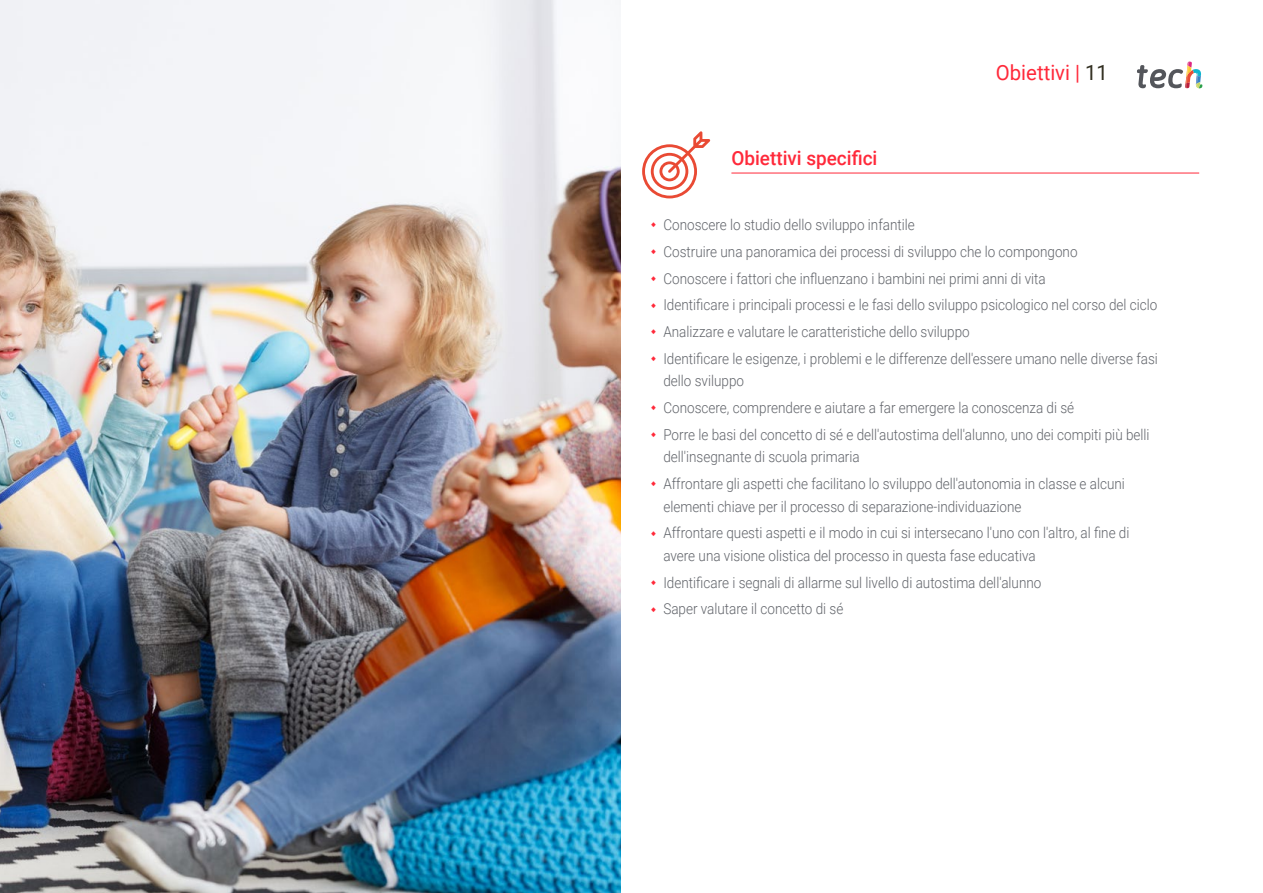
<style>
.page{position:relative;width:1263px;height:893px;background:#fff}
.page>*{position:absolute;margin:0;border:0;box-sizing:border-box;transform-origin:0 0}
.t1{font:21px "Roboto";color:#ff293a}
.t2{font:500 19.5px "Roboto";color:#ff293a}
.t3{font:300 15px/26.7px "Roboto";color:#61646a;scale:.9 1}
.s1{color:#312e20}
.s2{color:#fff}
</style>
<div class="page">
<img style="left:0;top:0;width:621px;height:893px">
<hr style="left:731px;top:173px;width:468px;height:1px;background:#ff293a">
<svg style="left:642px;top:131px;width:68px;height:67px"></svg>
<svg style="left:1137px;top:62px;width:65px;height:27px"></svg>
<h2 class="t2" style="left:731px;top:144px;width:147px">Obiettivi specifici</h2>
<h1 class="t1" style="left:996px;top:57px;width:125px">Obiettivi | <span class="s1">11</span><span class="s2">1</span></h1>
<p class="t3" style="left:663px;top:211px;width:551px">Conoscere lo studio dello sviluppo infantile<br>Costruire una panoramica dei processi di sviluppo che lo compongono<br>Conoscere i fattori che influenzano i bambini nei primi anni di vita<br>Identificare i principali processi e le fasi dello sviluppo psicologico nel corso del ciclo Analizzare e valutare le caratteristiche dello sviluppo<br>Identificare le esigenze, i problemi e le differenze dell'essere umano nelle diverse fasi</p>
<p class="t3" style="left:663px;top:367px;width:542px">dello sviluppo<br>Conoscere, comprendere e aiutare a far emergere la conoscenza di sé<br>Porre le basi del concetto di sé e dell'autostima dell'alunno, uno dei compiti più belli</p>
<p class="t3" style="left:663px;top:443px;width:514px">dell'insegnante di scuola primaria<br>Affrontare gli aspetti che facilitano lo sviluppo dell'autonomia in classe e alcuni</p>
<p class="t3" style="left:663px;top:492px;width:519px">elementi chiave per il processo di separazione-individuazione<br>Affrontare questi aspetti e il modo in cui si intersecano l'uno con l'altro, al fine di</p>
<p class="t3" style="left:663px;top:542px;width:421px">avere una visione olistica del processo in questa fase educativa<br>Identificare i segnali di allarme sul livello di autostima dell'alunno<br>Saper valutare il concetto di sé</p>
</div>
